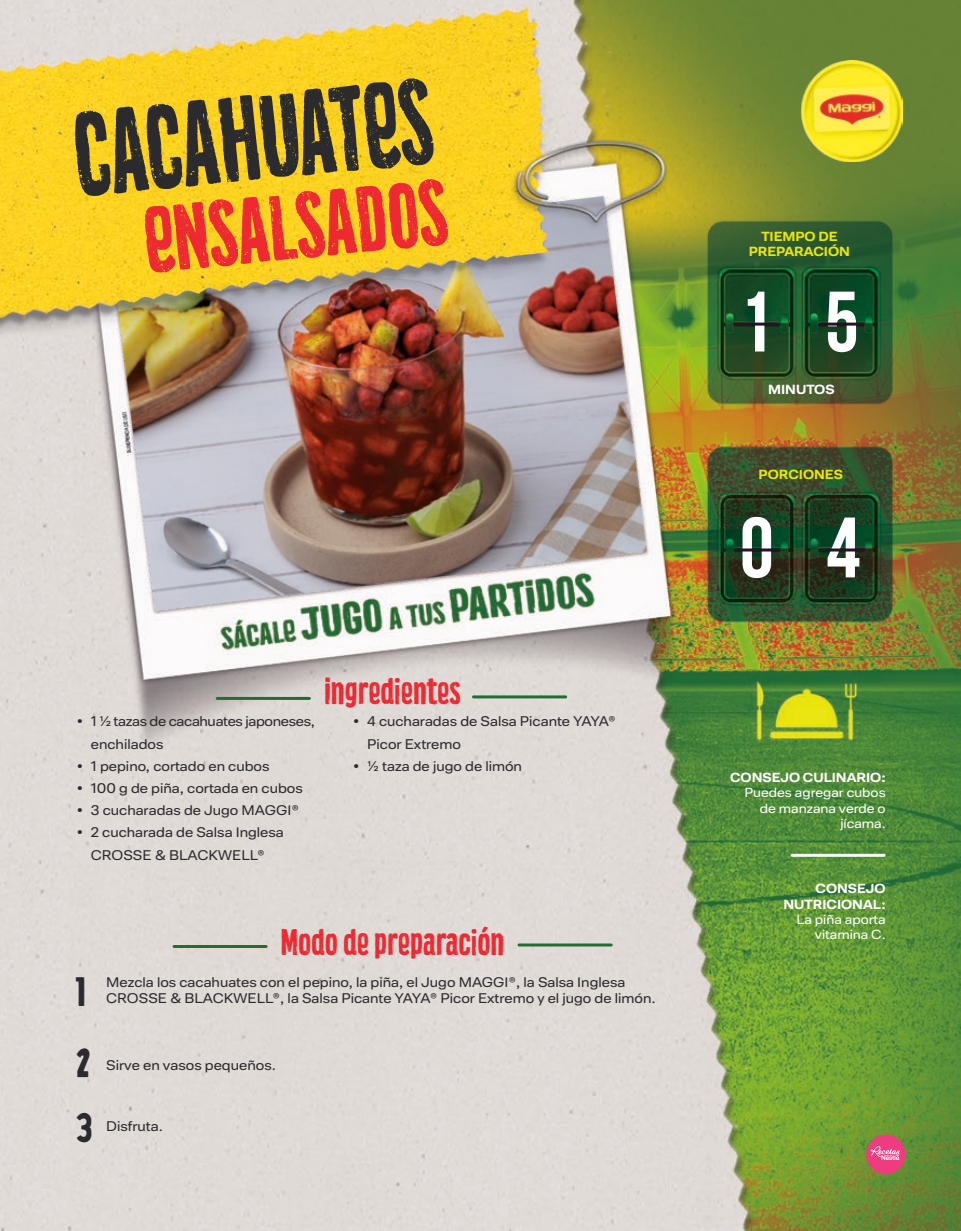
<style>
.page{position:relative;width:961px;height:1231px;background:#fff}
.page>*{position:absolute;margin:0;border:0;box-sizing:border-box;transform-origin:0 0}
.t1{font:111px "Kitchen Cupboard Crafted";color:#2b2b2e;scale:.91 1}
.t2{font:85.5px "Kitchen Cupboard Crafted";color:#ed2932}
.t3{font:700 85.5px "Bebas Neue";color:#fff}
.t4{font:36px/70.9px "Cookit";color:#2b2a2e;scale:1.25 1}
.t5{font:36px "Cookit";color:#2b2a2e}
.t6{font:34.5px "Kitchen Cupboard Crafted";color:#ed2932}
.t7{font:13.5px/22.2px "Maggi Sans";color:#2b2a2e}
.t8{font:700 13.5px/22.2px "Maggi Sans";color:#2b2a2e;text-align:justify}
.t9{font:12.75px/15.3px "Maggi Sans";color:#fff;text-align:right}
.t10{font:700 12.75px/15.3px "Maggi Sans";color:#fff;text-align:right}
.t11{font:700 12.75px/15px "Maggi Sans";color:#ebe50c;text-align:center}
</style>
<div class="page">
<img style="left:0;top:0;width:961px;height:1231px">
<div style="left:866px;top:1134px;width:39px;height:40px;background:#ef3c81;border-radius:50%"></div>
<svg style="left:870px;top:1146px;width:30px;height:14px"></svg>
<hr style="left:792px;top:853px;width:92px;height:3px;background:#fff">
<hr style="left:473px;top:695px;width:92px;height:3px;background:#226d36">
<hr style="left:519px;top:943px;width:92px;height:3px;background:#226d36">
<hr style="left:217px;top:697px;width:92px;height:3px;background:#226d36">
<hr style="left:174px;top:945px;width:92px;height:3px;background:#226d36">
<hr style="left:734px;top:322px;width:42px;height:3px;background:#261326">
<hr style="left:736px;top:548px;width:41px;height:3px;background:#261326">
<hr style="left:821px;top:322px;width:41px;height:3px;background:#261326">
<hr style="left:822px;top:548px;width:42px;height:3px;background:#261326">
<img style="left:798px;top:60px;width:104px;height:102px">
<h1 class="t1" style="left:66px;top:90px;width:397px;rotate:-6deg">CACAHUATES</h1>
<h2 class="t2" style="left:140px;top:188px;width:306px;rotate:-5deg">ENSALSADOS</h2>
<p class="t8" style="left:77px;top:711px;width:7px">•</p>
<p class="t8" style="left:77px;top:755px;width:7px">• • • •</p>
<p class="t7" style="left:91px;top:711px;width:226px">1 ½ tazas de cacahuates japoneses, enchilados<br>1 pepino, cortado en cubos<br>100 g de piña, cortada en cubos<br>3 cucharadas de Jugo MAGGI®<br>2 cucharada de Salsa Inglesa<br>CROSSE &amp; BLACKWELL®</p>
<h3 class="t6" style="left:324px;top:670px;width:138px">Ingredientes</h3>
<p class="t8" style="left:353px;top:711px;width:7px">•</p>
<p class="t8" style="left:353px;top:755px;width:7px">•</p>
<p class="t7" style="left:367px;top:711px;width:250px">4 cucharadas de Salsa Picante YAYA®<br>Picor Extremo<br>½ taza de jugo de limón</p>
<h3 class="t4" style="left:75px;top:955px;width:14px">1<br>2</h3>
<h3 class="t5" style="left:76px;top:1105px;width:18px">3</h3>
<h3 class="t6" style="left:281px;top:921px;width:225px">Modo de preparación</h3>
<p class="t7" style="left:106px;top:974px;width:551px;line-height:16.2px">Mezcla los cacahuates con el pepino, la piña, el Jugo MAGGI®, la Salsa Inglesa<br>CROSSE &amp; BLACKWELL®, la Salsa Picante YAYA® Picor Extremo y el jugo de limón.</p>
<p class="t7" style="left:106px;top:1054px;width:171px">Sirve en vasos pequeños.</p>
<p class="t7" style="left:106px;top:1115px;width:58px">Disfruta.</p>
<p class="t11" style="left:748px;top:229px;width:103px">TIEMPO DE<br>PREPARACIÓN</p>
<h2 class="t3" style="left:738px;top:275px;width:35px">1</h2>
<h2 class="t3" style="left:825px;top:275px;width:35px">5</h2>
<p class="t10" style="left:768px;top:382px;width:68px">MINUTOS</p>
<p class="t11" style="left:758px;top:468px;width:86px">PORCIONES</p>
<h2 class="t3" style="left:740px;top:501px;width:35px">0</h2>
<h2 class="t3" style="left:826px;top:501px;width:35px">4</h2>
<p class="t10" style="left:730px;top:770px;width:157px">CONSEJO CULINARIO:</p>
<p class="t9" style="left:744px;top:785px;width:143px">Puedes agregar cubos de manzana verde o jícama.</p>
<p class="t10" style="left:783px;top:881px;width:104px">CONSEJO<br>NUTRICIONAL:</p>
<p class="t9" style="left:796px;top:912px;width:91px">La piña aporta vitamina C.</p>
</div>
